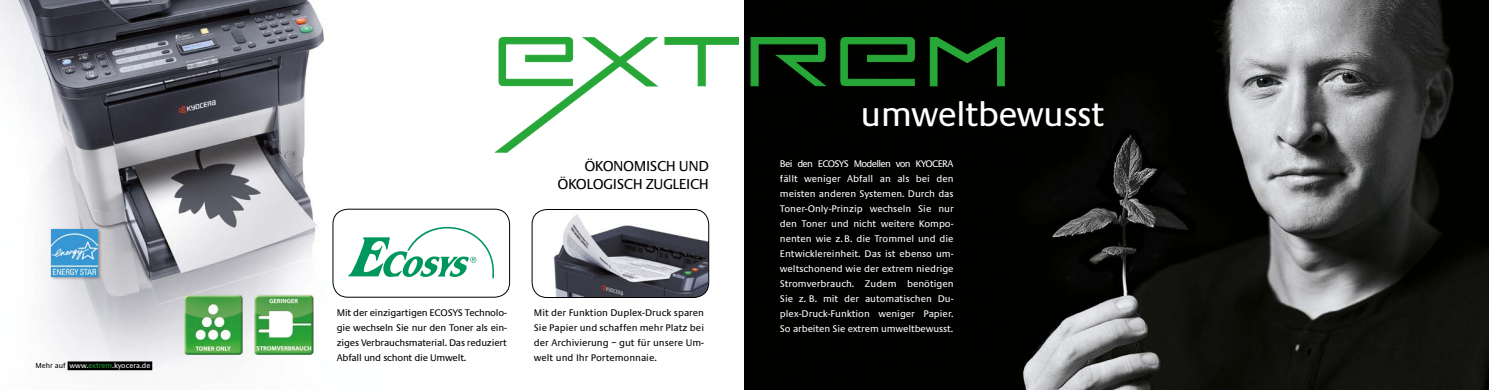
<style>
.page{position:relative;width:1489px;height:390px;background:#fff}
.page>*{position:absolute;margin:0;border:0;box-sizing:border-box;transform-origin:0 0}
.t1{font:35.5px "Praxis EF";letter-spacing:-.02em;color:#fff}
.t2{font:15px "Praxis EF";letter-spacing:-.03em;color:#000}
.t3{font:10px/15px "Praxis EF";letter-spacing:-.01em;color:#fff;text-align:justify}
.t4{font:10px/15px "Praxis EF";letter-spacing:-.015em;color:#000;text-align:justify}
.t5{font:10px "Praxis EF";letter-spacing:-.07em;color:#fff}
.t6{font:7.5px "Praxis EF";color:#fff}
.s1{color:#000}
.s2{color:#27a737}
</style>
<div class="page">
<img style="left:744px;top:0;width:744px;height:390px">
<img style="left:0;top:0;width:445px;height:373px">
<img style="left:533px;top:209px;width:175px;height:88px">
<div style="left:531px;top:209px;width:178px;height:89px;border:1px solid #000;border-radius:15px"></div>
<svg style="left:348px;top:227px;width:146px;height:51px"></svg>
<svg style="left:750px;top:37px;width:76px;height:49px;background:#104616"></svg>
<svg style="left:494px;top:37px;width:164px;height:116px"></svg>
<svg style="left:929px;top:37px;width:75px;height:49px;background:#0d3a12"></svg>
<svg style="left:664px;top:37px;width:75px;height:49px"></svg>
<svg style="left:840px;top:37px;width:74px;height:49px;background:#12501a"></svg>
<img style="left:256px;top:279px;width:70px;height:82px">
<img style="left:180px;top:279px;width:76px;height:82px">
<div style="left:68px;top:361px;width:84px;height:9px;background:#000"></div>
<div style="left:50px;top:228px;width:52px;height:53px;background:#000;opacity:.4"></div>
<img style="left:52px;top:229px;width:45px;height:47px">
<div style="left:332px;top:209px;width:178px;height:88px;border:1px solid #000;border-radius:15px"></div>
<p class="t6" style="left:35px;top:361px;width:116px"><span class="s1">Mehr auf</span> www.<span class="s2">extrem</span>.kyocera.de</p>
<h2 class="t2" style="left:584px;top:158px;width:21px">ÖKONO</h2>
<h2 class="t2" style="left:634px;top:158px;width:77px">MISCH UND</h2>
<h2 class="t2" style="left:557px;top:176px;width:20px">ÖKOLO</h2>
<h2 class="t2" style="left:603px;top:176px;width:77px">GISCH ZUGLEICH</h2>
<p class="t4" style="left:337px;top:305px;width:172px">Mit der einzigartigen ECOSYS Technolo&shy;gie wechseln Sie nur den Toner als ein&shy;ziges Verbrauchsmaterial. Das reduziert Abfall und schont die Umwelt.</p>
<p class="t4" style="left:534px;top:305px;width:172px">Mit der Funktion Duplex-Druck sparen Sie Papier und schaffen mehr Platz bei der Archivierung – gut für unsere Um&shy;welt und I hr Portemonnaie.</p>
<h1 class="t1" style="left:860px;top:95px;width:245px">umweltbewusst</h1>
<p class="t5" style="left:780px;top:158px;width:142px">Bei den ECOSYS Modellen von KYOCER</p>
<p class="t3" style="left:780px;top:156px;width:175px;text-indent:168px">A fällt weniger Abfall an als bei den meisten anderen Systemen. Durch das Toner-Only-Prinzip wechseln Sie nur den Toner und nicht weitere Kompo&shy;nenten wie z.B. die Trommel und die Entwicklereinheit. Das ist ebenso um&shy;weltschonend wie der extrem niedrige Stromverbrauch. Zudem benötigen Sie z. B. mit der automatischen Du&shy;plex-Druck-Funktion weniger Papier.<br>So arbeiten Sie extrem umweltbewusst.</p>
</div>
